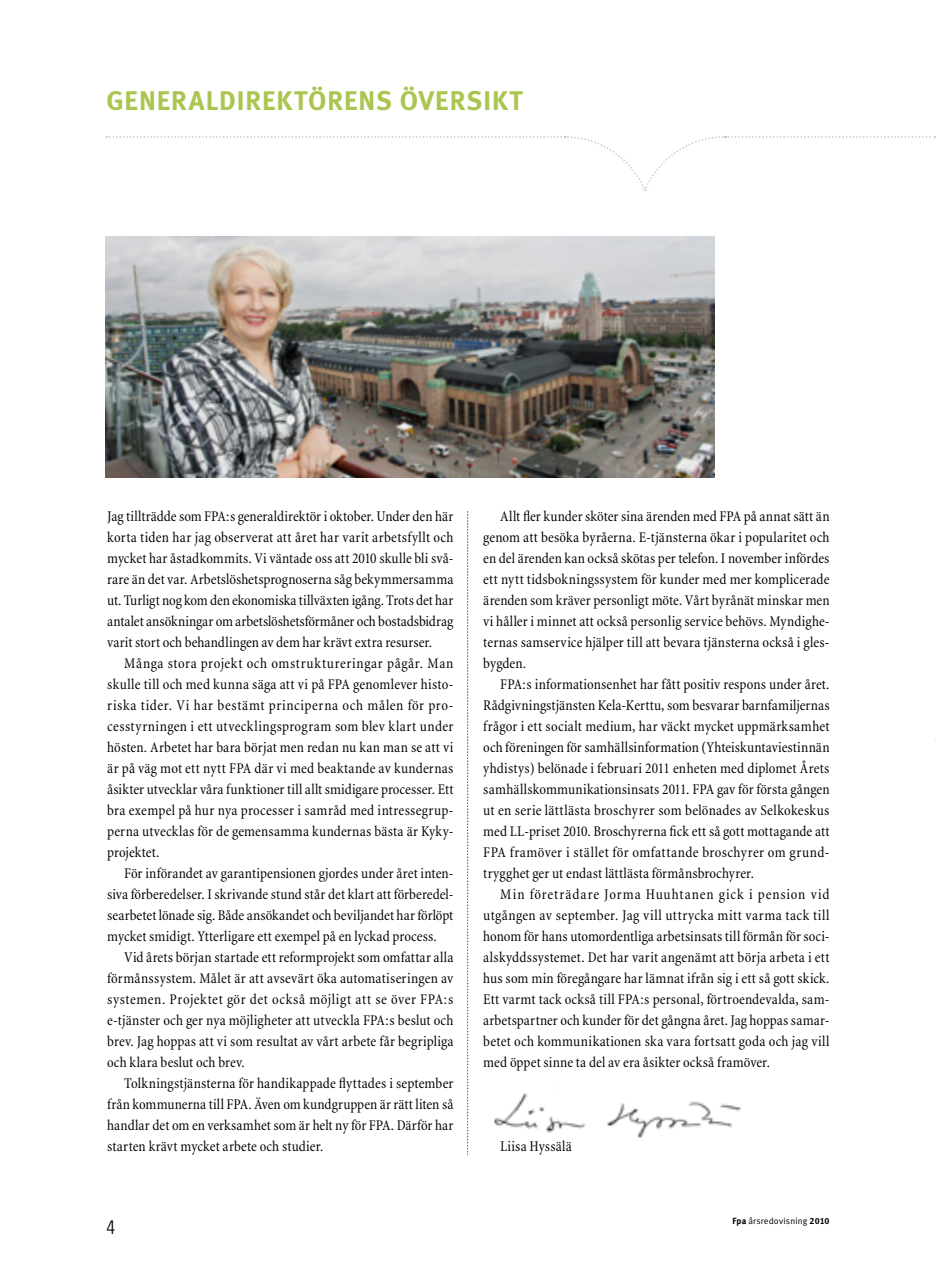
<style>
.page{position:relative;width:936px;height:1263px;background:#fff}
.page>*{position:absolute;margin:0;border:0;box-sizing:border-box;transform-origin:0 0}
.t1{font:27px "Meta Bold LF";letter-spacing:.04em;color:#aac550}
.t2{font:300 condensed 19.5px "Univers LT Std";color:#000}
.t3{font:condensed 15px/21px "Minion";letter-spacing:.01em;color:#000;text-align:justify}
.t4{font:9px "Meta Normal LF";letter-spacing:.015em;color:#000}
.s1{font-family:"Meta Bold LF"}
</style>
<div class="page">
<svg style="left:106px;top:136px;width:830px;height:55px"></svg>
<img style="left:494px;top:1093px;width:247px;height:45px">
<img style="left:106px;top:237px;width:608px;height:241px">
<svg style="left:467px;top:511px;width:1px;height:644px"></svg>
<h1 class="t1" style="left:106px;top:84px;width:418px">GENERALDIREKTÖRENS ÖVERSIKT</h1>
<p class="t3" style="left:107px;top:506px;width:348px">Jag tillträdde som FPA:s generaldirektör i oktober. Under den här korta tiden har jag observerat att året har varit arbetsfyllt och mycket har åstadkommits. Vi väntade oss att 2010 skulle bli svå&shy;rare än det var. Arbetslöshetsprognoserna såg bekymmersamma ut. Turligt nog kom den ekonomiska tillväxten igång. Trots det har antalet ansökningar om arbetslöshetsförmåner och bostadsbidrag varit stort och behandlingen av dem har krävt extra resurser.</p>
<p class="t3" style="left:107px;top:653px;width:348px;text-indent:17px">Många stora projekt och omstruktureringar pågår. Man skulle till och med kunna säga att vi på FPA genomlever histo&shy;riska tider. Vi har bestämt principerna och målen för pro&shy;cesstyrningen i ett utvecklingsprogram som blev klart under hösten. Arbetet har bara börjat men redan nu kan man se att vi är på väg mot ett nytt FPA där vi med beaktande av kundernas åsikter utvecklar våra funktioner till allt smidigare processer. Ett bra exempel på hur nya processer i samråd med intressegrup&shy;perna utvecklas för de gemensamma kundernas bästa är Kyky&shy;projektet.</p>
<p class="t3" style="left:107px;top:863px;width:348px;text-indent:17px">För införandet av garantipensionen gjordes under året inten&shy;siva förberedelser. I skrivande stund står det klart att förberedel&shy;searbetet lönade sig. Både ansökandet och beviljandet har förlöpt mycket smidigt. Ytterligare ett exempel på en lyckad process.</p>
<p class="t3" style="left:107px;top:947px;width:348px;text-indent:17px">Vid årets början startade ett reformprojekt som omfattar alla förmånssystem. Målet är att avsevärt öka automatiseringen av systemen. Projektet gör det också möjligt att se över FPA:s e-tjänster och ger nya möjligheter att utveckla FPA:s beslut och brev. Jag hoppas att vi som resultat av vårt arbete får begripliga och klara beslut och brev.</p>
<p class="t3" style="left:107px;top:1073px;width:348px;text-indent:17px">Tolkningstjänsterna för handikappade flyttades i september från kommunerna till FPA. Även om kundgruppen är rätt liten så handlar det om en verksamhet som är helt ny för FPA. Därför har starten krävt mycket arbete och studier.</p>
<p class="t3" style="left:483px;top:506px;width:348px;text-indent:17px">Allt fler kunder sköter sina ärenden med FPA på annat sätt än genom att besöka byråerna. E-tjänsterna ökar i popularitet och en del ärenden kan också skötas per telefon. I november infördes ett nytt tidsbokningssystem för kunder med mer komplicerade ärenden som kräver personligt möte. Vårt byrånät minskar men vi håller i minnet att också personlig service behövs. Myndighe&shy;ternas samservice hjälper till att bevara tjänsterna också i gles&shy;bygden.</p>
<p class="t3" style="left:483px;top:674px;width:348px;text-indent:17px">FPA:s informationsenhet har fått positiv respons under året.<br>Rådgivningstjänsten Kela-Kerttu, som besvarar barnfamiljernas frågor i ett socialt medium, har väckt mycket uppmärksamhet och föreningen för samhällsinformation (Yhteiskuntaviestinnän yhdistys) belönade i februari 2011 enheten med diplomet Årets samhällskommunikationsinsats 2011. FPA gav för första gången ut en serie lättlästa broschyrer som belönades av Selkokeskus med LL-priset 2010. Broschyrerna fick ett så gott mottagande att FPA framöver i stället för omfattande broschyrer om grund&shy;trygghet ger ut endast lättlästa förmånsbrochyrer.</p>
<p class="t3" style="left:483px;top:884px;width:348px;text-indent:17px">Min företrädare Jorma Huuhtanen gick i pension vid utgången av september. Jag vill uttrycka mitt varma tack till honom för hans utomordentliga arbetsinsats till förmån för soci&shy;alskyddssystemet. Det har varit angenämt att börja arbeta i ett hus som min föregångare har lämnat ifrån sig i ett så gott skick.<br>Ett varmt tack också till FPA:s personal, förtroendevalda, sam&shy;arbetspartner och kunder för det gångna året. Jag hoppas samar&shy;betet och kommunikationen ska vara fortsatt goda och jag vill med öppet sinne ta del av era åsikter också framöver.</p>
<p class="t3" style="left:500px;top:1136px;width:73px">Liisa Hyssälä</p>
<h2 class="t2" style="left:106px;top:1215px;width:10px">4</h2>
<p class="t4" style="left:732px;top:1215px;width:98px"><span class="s1">FPA</span> årsredovisning <span class="s1">2010</span></p>
</div>
